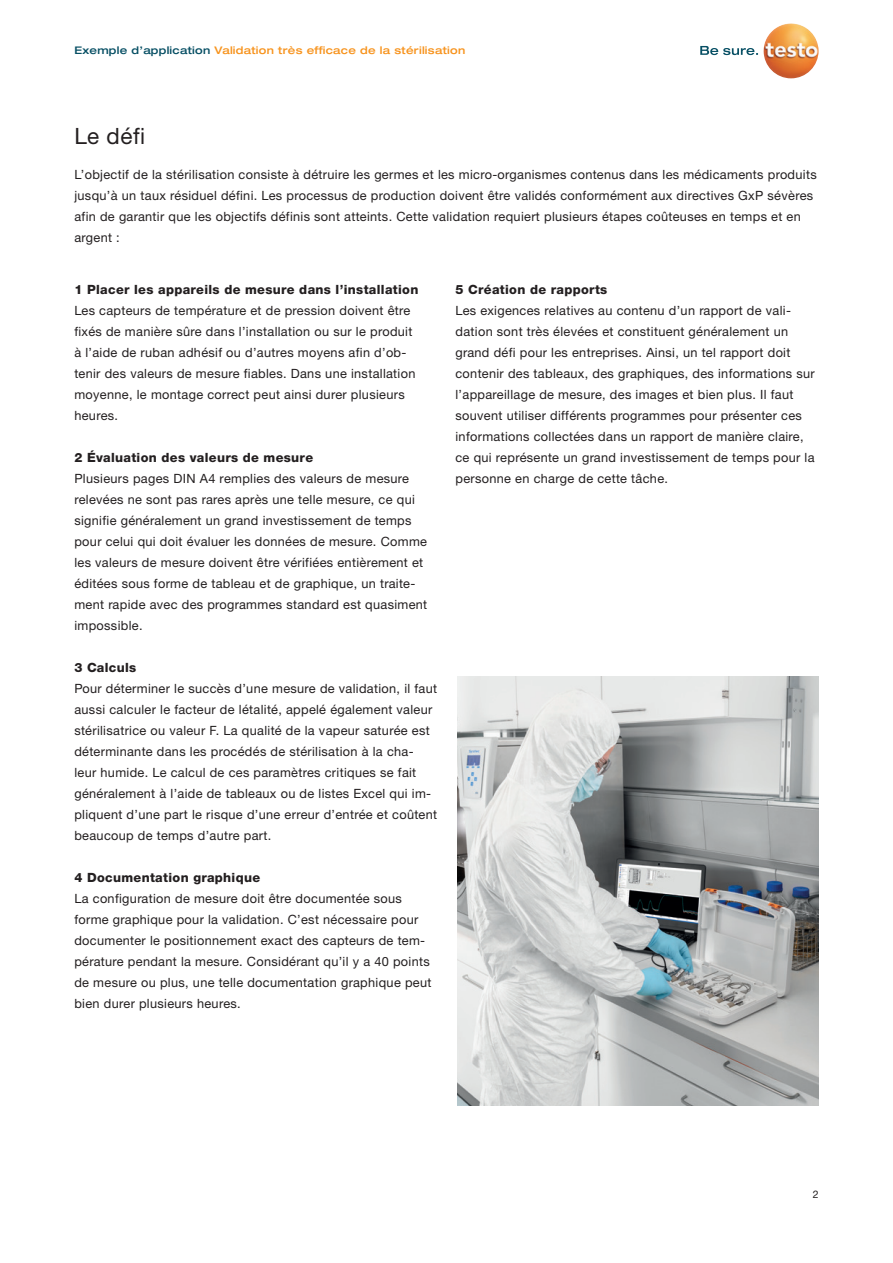
<style>
.page{position:relative;width:893px;height:1263px;background:#fff}
.page>*{position:absolute;margin:0;border:0;box-sizing:border-box;transform-origin:0 0}
.t1{font:22.5px "Helvetica Neue LTW1 G";letter-spacing:.025em;color:#231f20}
.t2{font:12.75px/21px "Helvetica Neue LTW1 G";letter-spacing:.025em;color:#231f20}
.t3{font:800 12.75px "Helvetica Neue LTW1 G";letter-spacing:.025em;color:#231f20}
.t4{font:500 expanded 10.5px "Helvetica Neue LTW1 G";letter-spacing:.025em;color:#f7931d}
.t5{font:10.5px "Helvetica Neue LTW1 G";color:#231f20}
.s1{color:#074f64}
</style>
<div class="page">
<svg style="left:700px;top:46px;width:58px;height:9px"></svg>
<img style="left:763px;top:23px;width:56px;height:55px;border-radius:28px">
<img style="left:457px;top:676px;width:362px;height:430px">
<p class="t4" style="left:74px;top:43px;width:392px"><span class="s1">Exemple d’application</span> Validation très efficace de la stérilisation</p>
<h1 class="t1" style="left:74px;top:122px;width:72px">Le défi</h1>
<p class="t2" style="left:74px;top:164px;width:744px">L’objectif de la stérilisation consiste à détruire les germes et les micro-organismes contenus dans les médicaments produits jusqu’à un taux résiduel défini. Les processus de production doivent être validés conformément aux directives GxP sévères afin de garantir que les objectifs définis sont atteints. Cette validation requiert plusieurs étapes coûteuses en temps et en argent :</p>
<p class="t3" style="left:74px;top:282px;width:345px">1 Placer les appareils de mesure dans l’installation</p>
<p class="t2" style="left:74px;top:300px;width:343px">Les capteurs de température et de pression doivent être fixés de manière sûre dans l’installation ou sur le produit à l’aide de ruban adhésif ou d’autres moyens afin d’ob&shy;tenir des valeurs de mesure fiables. Dans une installation moyenne, le montage correct peut ainsi durer plusieurs heures.</p>
<p class="t3" style="left:74px;top:450px;width:240px">2 Évaluation des valeurs de mesure</p>
<p class="t2" style="left:74px;top:468px;width:354px">Plusieurs pages DIN A4 remplies des valeurs de mesure relevées ne sont pas rares après une telle mesure, ce qui signifie généralement un grand investissement de temps pour celui qui doit évaluer les données de mesure. Comme les valeurs de mesure doivent être vérifiées entièrement et éditées sous forme de tableau et de graphique, un traite&shy;ment rapide avec des programmes standard est quasiment impossible.</p>
<p class="t3" style="left:74px;top:660px;width:63px">3 Calculs</p>
<p class="t2" style="left:74px;top:678px;width:364px">Pour déterminer le succès d’une mesure de validation, il faut aussi calculer le facteur de létalité, appelé également valeur stérilisatrice ou valeur F. La qualité de la vapeur saturée est déterminante dans les procédés de stérilisation à la cha&shy;leur humide. Le calcul de ces paramètres critiques se fait généralement à l’aide de tableaux ou de listes Excel qui im&shy;pliquent d’une part le risque d’une erreur d’entrée et coûtent beaucoup de temps d’autre part.</p>
<p class="t3" style="left:74px;top:870px;width:187px">4 Documentation graphique</p>
<p class="t2" style="left:74px;top:888px;width:359px">La configuration de mesure doit être documentée sous forme graphique pour la validation. C’est nécessaire pour documenter le positionnement exact des capteurs de tem&shy;pérature pendant la mesure. Considérant qu’il y a 40 points de mesure ou plus, une telle documentation graphique peut bien durer plusieurs heures.</p>
<p class="t3" style="left:455px;top:282px;width:153px">5 Création de rapports</p>
<p class="t2" style="left:455px;top:300px;width:361px">Les exigences relatives au contenu d’un rapport de vali&shy;dation sont très élevées et constituent généralement un grand défi pour les entreprises. Ainsi, un tel rapport doit contenir des tableaux, des graphiques, des informations sur l’appareillage de mesure, des images et bien plus. Il faut souvent utiliser différents programmes pour présenter ces informations collectées dans un rapport de manière claire, ce qui représente un grand investissement de temps pour la personne en charge de cette tâche.</p>
<p class="t5" style="left:813px;top:1187px;width:7px">2</p>
</div>
